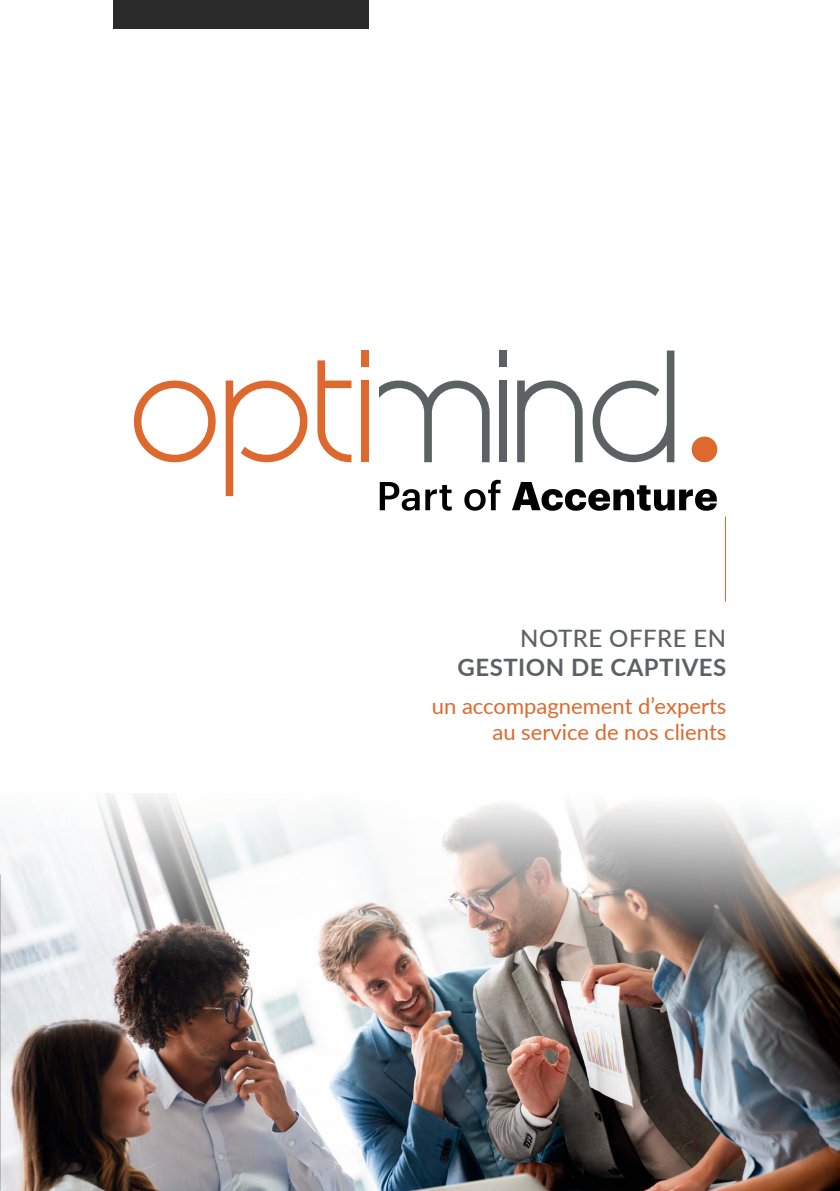
<style>
.page{position:relative;width:840px;height:1191px;background:#fff}
.page>*{position:absolute;margin:0;border:0;box-sizing:border-box;transform-origin:0 0}
.t1{font:700 24px "Lato";letter-spacing:.02em;color:#5c6264}
.t2{font:500 24px "Lato";letter-spacing:.02em;color:#5c6264}
.t3{font:22px/26.4px "Lato";color:#dd692e;text-align:right}
</style>
<div class="page">
<img style="left:0;top:793px;width:839px;height:398px">
<hr style="left:724px;top:516px;width:1px;height:85px;background:#dd692e">
<div style="left:113px;top:0;width:256px;height:28px;background:#2b2b2c"></div>
<svg style="left:134px;top:380px;width:81px;height:82px"></svg>
<svg style="left:225px;top:380px;width:82px;height:116px"></svg>
<svg style="left:317px;top:360px;width:34px;height:102px"></svg>
<div style="left:361px;top:350px;width:8px;height:17px;background:#dd692e"></div>
<div style="left:361px;top:380px;width:8px;height:82px;background:#dd692e"></div>
<div style="left:691px;top:436px;width:26px;height:26px;background:#dd692e;border-radius:50%"></div>
<div style="left:499px;top:350px;width:8px;height:17px;background:#5c6264"></div>
<div style="left:499px;top:380px;width:8px;height:82px;background:#5c6264"></div>
<svg style="left:517px;top:380px;width:65px;height:82px"></svg>
<svg style="left:379px;top:380px;width:110px;height:82px"></svg>
<svg style="left:592px;top:350px;width:82px;height:112px"></svg>
<svg style="left:379px;top:482px;width:40px;height:28px"></svg>
<svg style="left:425px;top:485px;width:26px;height:25px"></svg>
<svg style="left:464px;top:480px;width:36px;height:30px"></svg>
<svg style="left:512px;top:482px;width:204px;height:29px"></svg>
<p class="t2" style="left:520px;top:621px;width:207px">NOTRE OFFRE EN</p>
<p class="t1" style="left:457px;top:649px;width:270px">GESTION DE CAPTIVES</p>
<p class="t3" style="left:431px;top:691px;width:296px">un accompagnement d’experts au service de nos clients</p>
</div>
